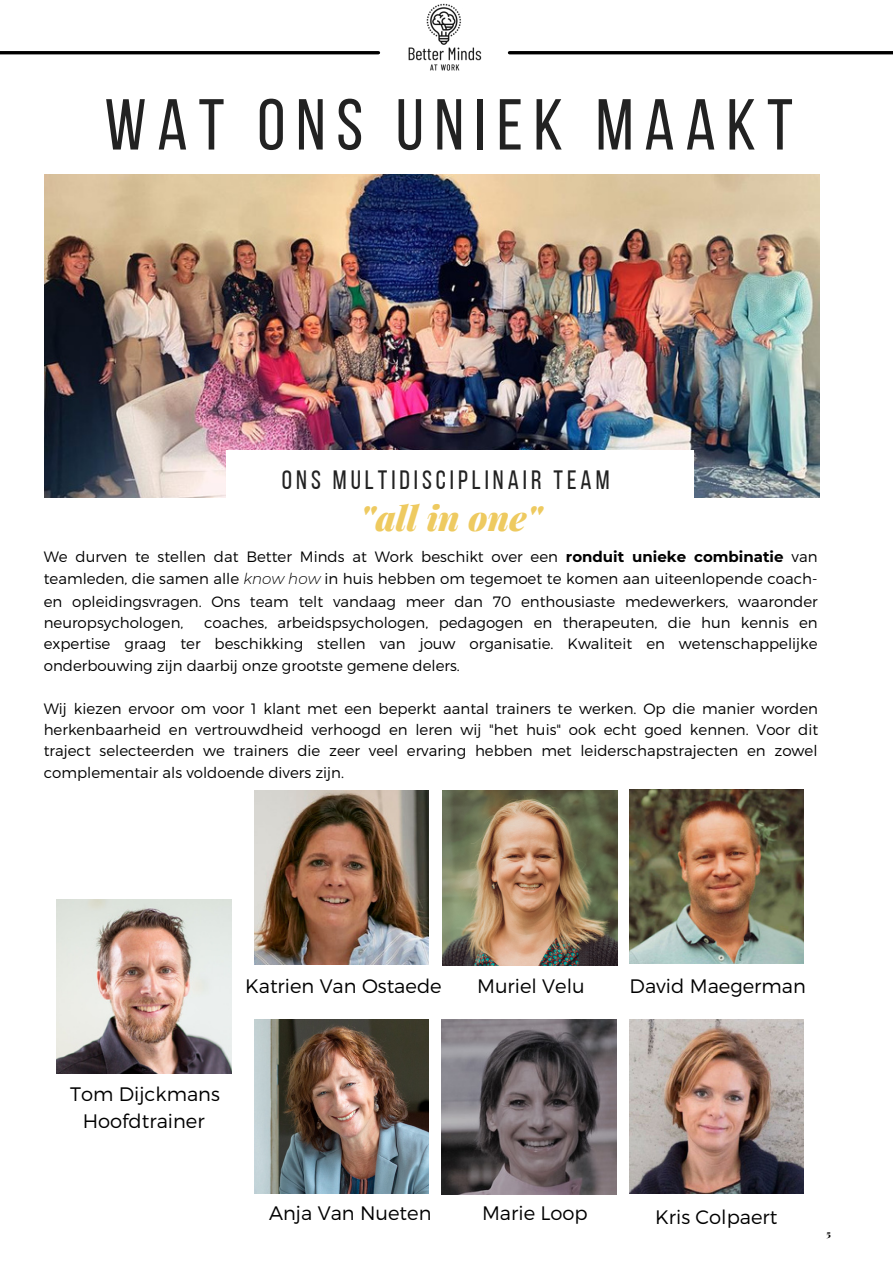
<style>
.page{position:relative;width:893px;height:1264px;background:#fff}
.page>*{position:absolute;margin:0;border:0;box-sizing:border-box;transform-origin:0 0}
.t1{font:72px "Bebas Neue";letter-spacing:.15em;color:#222}
.t2{font:italic 900 34.65px "Playfair Display";color:#eeca60}
.t3{font:26.4px "Bebas Neue";letter-spacing:.15em;color:#222}
.t4{font:300 19.5px/27px "Montserrat";color:#000;text-align:center}
.t5{font:300 15px/21.3px "Montserrat";color:#000;text-align:justify}
.t6{font:900 9px "Playfair Display";color:#000}
.s1{font-weight:700}
.s2{font-style:italic}
</style>
<div class="page">
<img style="left:409px;top:4px;width:73px;height:66px">
<hr style="left:0;top:51px;width:378px;height:3px;background:#000">
<hr style="left:509px;top:51px;width:383px;height:3px;background:#000">
<img style="left:44px;top:175px;width:775px;height:322px">
<div style="left:226px;top:451px;width:467px;height:92px;background:#fff"></div>
<img style="left:57px;top:899px;width:174px;height:174px">
<img style="left:254px;top:790px;width:174px;height:174px">
<img style="left:629px;top:1019px;width:174px;height:174px">
<img style="left:629px;top:789px;width:174px;height:174px">
<img style="left:254px;top:1019px;width:174px;height:174px">
<img style="left:442px;top:790px;width:175px;height:175px">
<img style="left:441px;top:1019px;width:175px;height:175px">
<h1 class="t1" style="left:104px;top:95px;width:690px">WAT ONS UNIEK MAAKT</h1>
<h3 class="t3" style="left:282px;top:469px;width:329px">ONS MULTIDISCIPLINAIR TEAM</h3>
<h2 class="t2" style="left:360px;top:493px;width:184px">"all in one"</h2>
<p class="t5" style="left:44px;top:544px;width:775px;line-height:22px">We durven te stellen dat Better Minds at Work beschikt over een <span class="s1">ronduit unieke combinatie</span> van teamleden, die samen alle <span class="s2">know how</span> in huis hebben om tegemoet te komen aan uiteenlopende coach&shy;en opleidingsvragen. Ons team telt vandaag meer dan 70 enthousiaste medewerkers, waaronder neuropsychologen,</p>
<p class="t5" style="left:44px;top:611px;width:775px;text-indent:160px">coaches, arbeidspsychologen, pedagogen en therapeuten, die hun kennis en expertise graag ter beschikking stellen van jouw organisatie. Kwaliteit en wetenschappelijke onderbouwing zijn daarbij onze grootste gemene delers.</p>
<p class="t5" style="left:44px;top:696px;width:775px">Wij kiezen ervoor om voor 1 klant met een beperkt aantal trainers te werken. Op die manier worden herkenbaarheid en vertrouwdheid verhoogd en leren wij "het huis" ook echt goed kennen. Voor dit traject selecteerden we trainers die zeer veel ervaring hebben met leiderschapstrajecten en zowel complementair als voldoende divers zijn.</p>
<h3 class="t4" style="left:245px;top:971px;width:198px">Katrien Van Ostaede</h3>
<h3 class="t4" style="left:477px;top:971px;width:109px">Muriel Velu</h3>
<h3 class="t4" style="left:70px;top:1079px;width:151px">Tom Dijckmans<br>Hoofdtrainer</h3>
<h3 class="t4" style="left:269px;top:1198px;width:164px">Anja Van Nueten</h3>
<h3 class="t4" style="left:482px;top:1198px;width:107px">Marie Loop</h3>
<h3 class="t4" style="left:629px;top:971px;width:178px">David Maegerman</h3>
<h3 class="t4" style="left:655px;top:1202px;width:124px">Kris Colpaert</h3>
<p class="t6" style="left:826px;top:1226px;width:6px">5</p>
</div>
